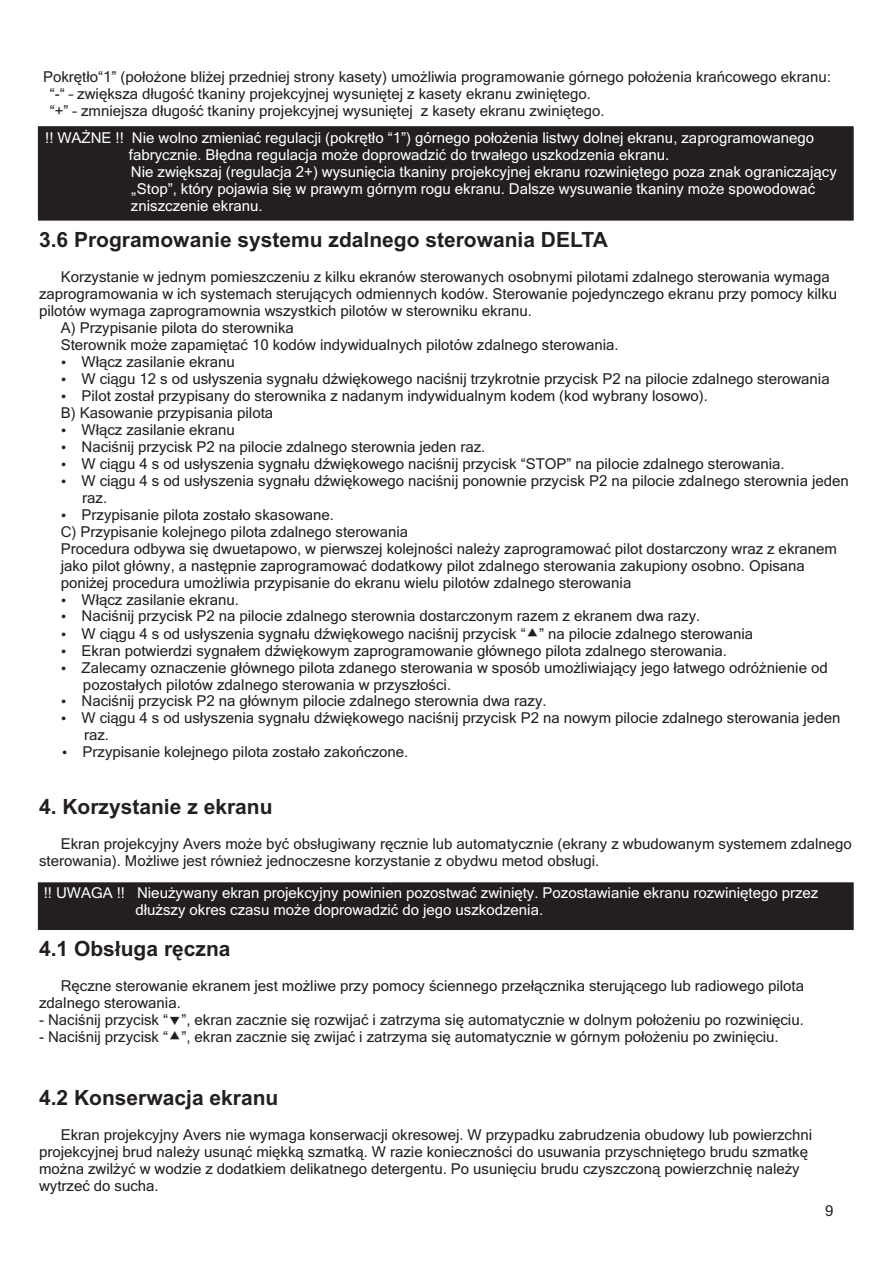
<style>
.page{position:relative;width:893px;height:1263px;background:#fff}
.page>*{position:absolute;margin:0;border:0;box-sizing:border-box;transform-origin:0 0}
.t1{font:700 21px "Arial";color:#231f20}
.t2{font:15px/17px "Microsoft Sans Serif";color:#231f20}
.t3{font:15px/17px "Microsoft Sans Serif";color:#fff}
.t4{font:12.75px "Wingdings";color:#231f20}
</style>
<div class="page">
<div style="left:38px;top:126px;width:815px;height:94px;background:#231f20"></div>
<div style="left:38px;top:882px;width:815px;height:48px;background:#231f20"></div>
<p class="t2" style="left:50px;top:70px;width:783px;text-indent:-7px">Pokrętło“1” (położone bliżej przedniej strony kasety) umożliwia programowanie górnego położenia krańcowego ekranu: “-“ – zwiększa długość tkaniny projekcyjnej wysuniętej z kasety ekranu zwiniętego.<br>“+” – zmniejsza długość tkaniny projekcyjnej wysuniętej z kasety ekranu zwiniętego.</p>
<p class="t3" style="left:129px;top:131px;width:709px;text-indent:-84px">!! WAŻNE !! Nie wolno zmieniać regulacji (pokrętło “1”) górnego położenia listwy dolnej ekranu, zaprogramowanego fabrycznie. Błędna regulacja może doprowadzić do trwałego uszkodzenia ekranu.<br>Nie zwiększaj (regulacja 2+) wysunięcia tkaniny projekcyjnej ekranu rozwiniętego poza znak ograniczający „Stop”, który pojawia się w prawym górnym rogu ekranu. Dalsze wysuwanie tkaniny może spowodować zniszczenie ekranu.</p>
<h1 class="t1" style="left:39px;top:231px;width:570px">3.6 Programowanie systemu zdalnego sterowania DELTA</h1>
<p class="t2" style="left:61px;top:270px;width:771px">Korzystanie w jednym pomieszczeniu z kilku ekranów sterowanych osobnymi pilotami zdalnego sterowania wymaga</p>
<p class="t2" style="left:39px;top:286px;width:800px">zaprogramowania w ich systemach sterujących odmiennych kodów. Sterowanie pojedynczego ekranu przy pomocy kilku</p>
<p class="t2" style="left:39px;top:303px;width:494px">pilotów wymaga zaprogramownia wszystkich pilotów w sterowniku ekranu.</p>
<p class="t2" style="left:61px;top:320px;width:235px">A) Przypisanie pilota do sterownika</p>
<p class="t2" style="left:61px;top:337px;width:559px">Sterownik może zapamiętać 10 kodów indywidualnych pilotów zdalnego sterowania.</p>
<p class="t2" style="left:82px;top:354px;width:155px">Włącz zasilanie ekranu</p>
<p class="t4" style="left:61px;top:391px;width:40px">•</p>
<p class="t2" style="left:82px;top:371px;width:750px">W ciągu 12 s od usłyszenia sygnału dźwiękowego naciśnij trzykrotnie przycisk P2 na pilocie zdalnego sterowania</p>
<p class="t2" style="left:82px;top:388px;width:628px">Pilot został przypisany do sterownika z nadanym indywidualnym kodem (kod wybrany losowo).</p>
<p class="t2" style="left:61px;top:405px;width:214px">B) Kasowanie przypisania pilota</p>
<p class="t2" style="left:82px;top:422px;width:155px">Włącz zasilanie ekranu</p>
<p class="t4" style="left:61px;top:459px;width:40px">•</p>
<p class="t2" style="left:82px;top:439px;width:405px">Naciśnij przycisk P2 na pilocie zdalnego sterownia jeden raz.</p>
<p class="t2" style="left:82px;top:456px;width:769px">W ciągu 4 s od usłyszenia sygnału dźwiękowego naciśnij przycisk “STOP” na pilocie zdalnego sterowania.<br>W ciągu 4 s od usłyszenia sygnału dźwiękowego naciśnij ponownie przycisk P2 na pilocie zdalnego sterownia jeden</p>
<p class="t4" style="left:61px;top:476px;width:40px">•</p>
<p class="t2" style="left:82px;top:490px;width:27px">raz.</p>
<p class="t2" style="left:82px;top:507px;width:254px">Przypisanie pilota zostało skasowane.</p>
<p class="t2" style="left:61px;top:524px;width:349px">C) Przypisanie kolejnego pilota zdalnego sterowania</p>
<p class="t2" style="left:61px;top:541px;width:778px">Procedura odbywa się dwuetapowo, w pierwszej kolejności należy zaprogramować pilot dostarczony wraz z ekranem</p>
<p class="t2" style="left:61px;top:558px;width:746px">jako pilot główny, a następnie zaprogramować dodatkowy pilot zdalnego sterowania zakupiony osobno. Opisana</p>
<p class="t2" style="left:61px;top:575px;width:572px">poniżej procedura umożliwia przypisanie do ekranu wielu pilotów zdalnego sterowania</p>
<p class="t2" style="left:82px;top:592px;width:159px">Włącz zasilanie ekranu.</p>
<p class="t4" style="left:61px;top:629px;width:40px">•</p>
<p class="t4" style="left:61px;top:510px;width:40px">•</p>
<p class="t2" style="left:82px;top:609px;width:620px">Naciśnij przycisk P2 na pilocie zdalnego sterownia dostarczonym razem z ekranem dwa razy.</p>
<p class="t2" style="left:82px;top:626px;width:673px">W ciągu 4 s od usłyszenia sygnału dźwiękowego naciśnij przycisk “ ” na pilocie zdalnego sterowania</p>
<p class="t4" style="left:61px;top:646px;width:40px">•</p>
<p class="t4" style="left:61px;top:663px;width:40px">•</p>
<p class="t2" style="left:82px;top:643px;width:748px">Ekran potwierdzi sygnałem dźwiękowym zaprogramowanie głównego pilota zdalnego sterowania.<br>Zalecamy oznaczenie głównego pilota zdanego sterowania w sposób umożliwiający jego łatwego odróżnienie od pozostałych pilotów zdalnego sterowania w przyszłości.</p>
<p class="t2" style="left:82px;top:694px;width:760px;text-indent:-21px">•Naciśnij przycisk P2 na głównym pilocie zdalnego sterownia dwa razy.<br>W ciągu 4 s od usłyszenia sygnału dźwiękowego naciśnij przycisk P2 na nowym pilocie zdalnego sterowania jeden</p>
<p class="t4" style="left:62px;top:747px;width:40px">•</p>
<p class="t4" style="left:61px;top:714px;width:40px">•</p>
<p class="t2" style="left:83px;top:728px;width:327px">raz.<br>Przypisanie kolejnego pilota zostało zakończone.</p>
<h1 class="t1" style="left:39px;top:798px;width:235px">4. Korzystanie z ekranu</h1>
<p class="t2" style="left:39px;top:836px;width:814px;text-indent:22px">Ekran projekcyjny Avers może być obsługiwany ręcznie lub automatycznie (ekrany z wbudowanym systemem zdalnego sterowania). Możliwe jest również jednoczesne korzystanie z obydwu metod obsługi.</p>
<p class="t3" style="left:136px;top:886px;width:684px;text-indent:-92px">!! UWAGA !! Nieużywany ekran projekcyjny powinien pozostwać zwinięty. Pozostawianie ekranu rozwiniętego przez dłuższy okres czasu może doprowadzić do jego uszkodzenia.</p>
<h1 class="t1" style="left:39px;top:941px;width:193px">4.1 Obsługa ręczna</h1>
<p class="t2" style="left:39px;top:979px;width:766px;text-indent:22px">Ręczne sterowanie ekranem jest możliwe przy pomocy ściennego przełącznika sterującego lub radiowego pilota zdalnego sterowania.</p>
<p class="t2" style="left:39px;top:1013px;width:766px">- Naciśnij przycisk “ ”, ekran zacznie się rozwijać i zatrzyma się automatycznie w dolnym położeniu po rozwinięciu.</p>
<p class="t2" style="left:39px;top:1030px;width:741px">- Naciśnij przycisk “ ”, ekran zacznie się zwijać i zatrzyma się automatycznie w górnym położeniu po zwinięciu.</p>
<h1 class="t1" style="left:39px;top:1089px;width:241px">4.2 Konserwacja ekranu</h1>
<p class="t2" style="left:39px;top:1127px;width:775px;text-indent:22px">Ekran projekcyjny Avers nie wymaga konserwacji okresowej. W przypadku zabrudzenia obudowy lub powierzchni projekcyjnej brud należy usunąć miękką szmatką. W razie konieczności do usuwania przyschniętego brudu szmatkę można zwilżyć w wodzie z dodatkiem delikatnego detergentu. Po usunięciu brudu czyszczoną powierzchnię należy wytrzeć do sucha.</p>
<p class="t2" style="left:825px;top:1203px;width:10px">9</p>
</div>
